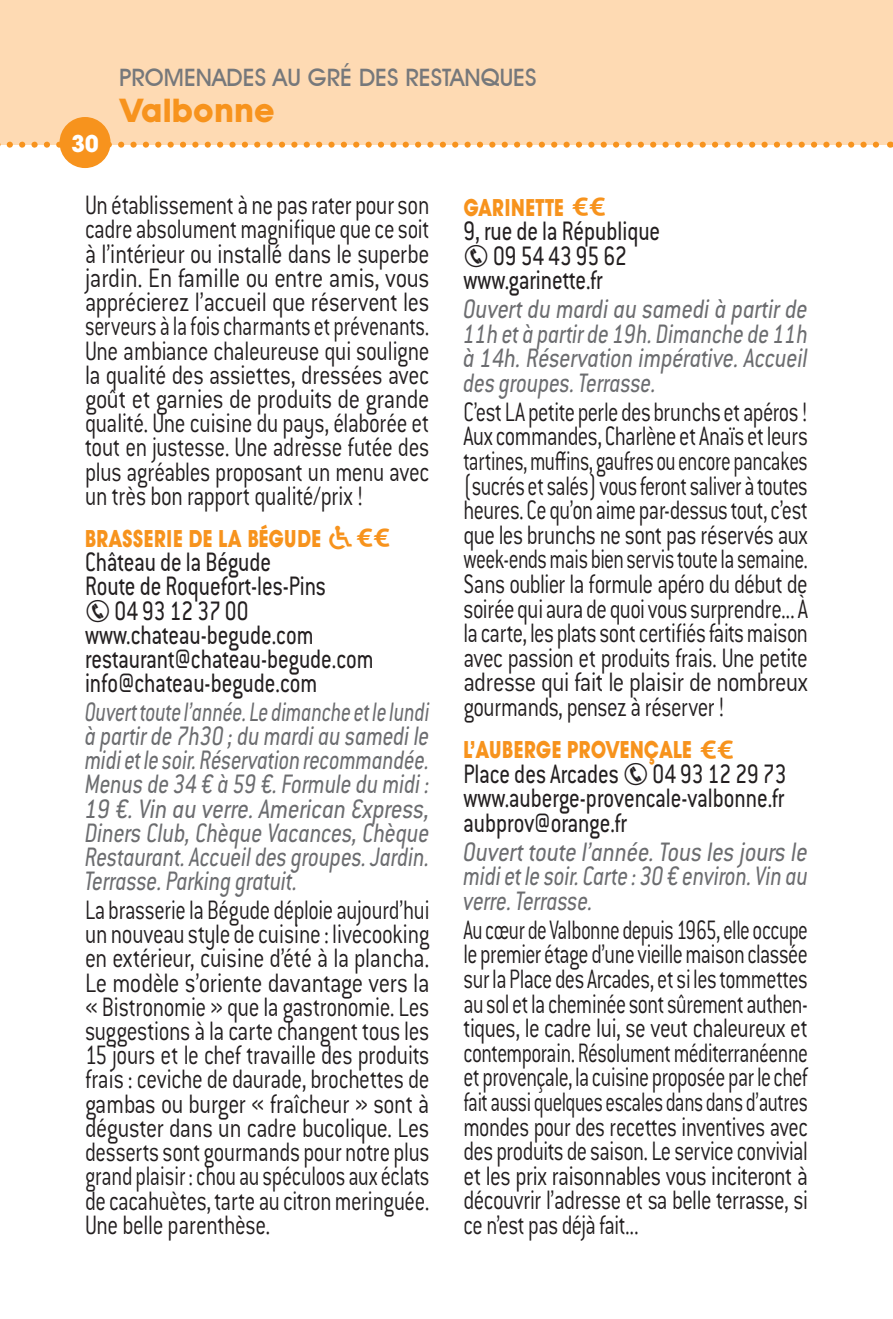
<style>
.page{position:relative;width:893px;height:1319px;background:#fff}
.page>*{position:absolute;margin:0;border:0;box-sizing:border-box;transform-origin:0 0}
.t1{font:700 33px "Avant Garde Two BQ";letter-spacing:.005em;color:#f7931d}
.TEXTE{font:300 29.4px/24.6px "Conduit ITC Pro";letter-spacing:-.015em;color:#231f20;text-align:justify;scale:.73 1}
.TEXTE-2{font:300 29.4px/24.6px "Conduit ITC Pro";letter-spacing:-.015em;color:#231f20;text-align:justify;scale:.77 1}
.TEXTE-3{font:300 29.4px/24.3px "Conduit ITC Pro";letter-spacing:-.015em;color:#231f20;text-align:justify;scale:.78 1}
.TEXTE-4{font:300 29.4px/24.3px "Conduit ITC Pro";letter-spacing:-.015em;color:#231f20;text-align:justify;scale:.8 1}
.MIG{font:italic 29.4px/24.3px "Conduit ITC Pro";color:#6c6d70;text-align:justify;scale:.74 1}
.ADRESSE{font:29.4px "Conduit ITC Pro";color:#231f20;scale:.8 1}
.MIG-2{font:italic 29.4px/24.6px "Conduit ITC Pro";color:#6c6d70;text-align:justify;scale:.83 1}
.MIG-3{font:italic 29.4px/24.6px "Conduit ITC Pro";color:#6c6d70;text-align:justify;scale:.85 1}
.ETAB{font:700 24px "Avant Garde Two BQ";letter-spacing:.01em;color:#f7931d;scale:.8 1}
.t2{font:500 24px "Avant Garde IT Cby BT";color:#76787b}
.t3{font:700 24px "Avant Garde Two BQ";color:#fff}
</style>
<div class="page">
<div style="left:0;top:0;width:893px;height:145px;background:#fedab3"></div>
<svg style="left:0;top:142px;width:879px;height:6px"></svg>
<div style="left:60px;top:117px;width:51px;height:51px;background:#f7931d;border-radius:50%"></div>
<p class="t3" style="left:71px;top:129px;width:29px">30</p>
<p class="t2" style="left:119px;top:63px;width:419px">PROMENADES AU GRÉ DES RESTANQUES</p>
<p class="t1" style="left:119px;top:91px;width:157px">Valbonne</p>
<p class="TEXTE-4" style="left:85px;top:193px;width:432px">Un établissement à ne pas rater pour son cadre absolument magnifique que ce soit à l’intérieur ou installé dans le superbe jardin. En famille ou entre amis, vous apprécierez l’accueil que réservent les serveurs à la fois charmants et prévenants.<br>Une ambiance chaleureuse qui souligne la qualité des assiettes, dressées avec goût et garnies de produits de grande qualité. Une cuisine du pays, élaborée et tout en justesse. Une adresse futée des plus agréables proposant un menu avec un très bon rapport qualité/prix !</p>
<p class="ETAB" style="left:85px;top:524px;width:297px">BRASSERIE DE LA BÉGUDE</p>
<p class="ADRESSE" style="left:85px;top:545px;width:234px">Château de la Bégude</p>
<p class="ADRESSE" style="left:85px;top:569px;width:303px">Route de Roquefort-les-Pins</p>
<p class="ADRESSE" style="left:115px;top:594px;width:169px">04 93 12 37 00</p>
<p class="ADRESSE" style="left:85px;top:618px;width:287px">www.chateau-begude.com</p>
<p class="ADRESSE" style="left:85px;top:642px;width:362px">restaurant@chateau-begude.com</p>
<p class="ADRESSE" style="left:85px;top:666px;width:292px">info@chateau-begude.com</p>
<p class="MIG" style="left:85px;top:699px;width:467px">Ouvert toute l’année. Le dimanche et le lundi à partir de 7h30 ; du mardi au samedi le midi et le soir. Réservation recommandée.<br>Menus de 34 € à 59 €. Formule du midi :<br>19 €. Vin au verre. American Express, Diners Club, Chèque Vacances, Chèque Restaurant. Accueil des groupes. Jardin.<br>Terrasse. Parking gratuit.</p>
<p class="TEXTE-3" style="left:85px;top:897px;width:443px">La brasserie la Bégude déploie aujourd’hui un nouveau style de cuisine : livecooking en extérieur, cuisine d’été à la plancha.<br>Le modèle s’oriente davantage vers la « Bistronomie » que la gastronomie. Les suggestions à la carte changent tous les 15 jours et le chef travaille des produits frais : ceviche de daurade, brochettes de gambas ou burger « fraîcheur » sont à déguster dans un cadre bucolique. Les desserts sont gourmands pour notre plus grand plaisir : chou au spéculoos aux éclats de cacahuètes, tarte au citron meringuée.<br>Une belle parenthèse.</p>
<p class="ETAB" style="left:463px;top:193px;width:127px">GARINETTE</p>
<p class="ADRESSE" style="left:463px;top:215px;width:247px">9, rue de la République</p>
<p class="ADRESSE" style="left:493px;top:239px;width:169px">09 54 43 95 62</p>
<p class="ADRESSE" style="left:463px;top:264px;width:175px">www.garinette.fr</p>
<p class="MIG-2" style="left:463px;top:297px;width:416px">Ouvert du mardi au samedi à partir de 11h et à partir de 19h. Dimanche de 11h à 14h. Réservation impérative. Accueil des groupes. Terrasse.</p>
<p class="TEXTE-2" style="left:463px;top:399px;width:449px">C’est LA petite perle des brunchs et apéros !<br>Aux commandes, Charlène et Anaïs et leurs tartines, muffins, gaufres ou encore pancakes (sucrés et salés) vous feront saliver à toutes heures. Ce qu’on aime par-dessus tout, c’est que les brunchs ne sont pas réservés aux week-ends mais bien servis toute la semaine.<br>Sans oublier la formule apéro du début de soirée qui aura de quoi vous surprendre... À la carte, les plats sont certifiés faits maison avec passion et produits frais. Une petite adresse qui fait le plaisir de nombreux gourmands, pensez à réserver !</p>
<p class="ETAB" style="left:463px;top:735px;width:287px">L’AUBERGE PROVENÇALE</p>
<p class="ADRESSE" style="left:463px;top:757px;width:405px">Place des Arcades 04 93 12 29 73</p>
<p class="ADRESSE" style="left:463px;top:781px;width:403px">www.auberge-provencale-valbonne.fr</p>
<p class="ADRESSE" style="left:463px;top:806px;width:206px">aubprov@orange.fr</p>
<p class="MIG-3" style="left:463px;top:839px;width:407px">Ouvert toute l’année. Tous les jours le midi et le soir. Carte : 30 € environ. Vin au verre. Terrasse.</p>
<p class="TEXTE" style="left:463px;top:917px;width:473px">Au cœur de Valbonne depuis 1965, elle occupe le premier étage d’une vieille maison classée sur la Place des Arcades, et si les tommettes au sol et la cheminée sont sûrement authen&shy;tiques, le cadre lui, se veut chaleureux et contemporain. Résolument méditerranéenne et provençale, la cuisine proposée par le chef fait aussi quelques escales dans dans d’autres mondes pour des recettes inventives avec des produits de saison. Le service convivial et les prix raisonnables vous inciteront à découvrir l’adresse et sa belle terrasse, si ce n’est pas déjà fait...</p>
</div>
